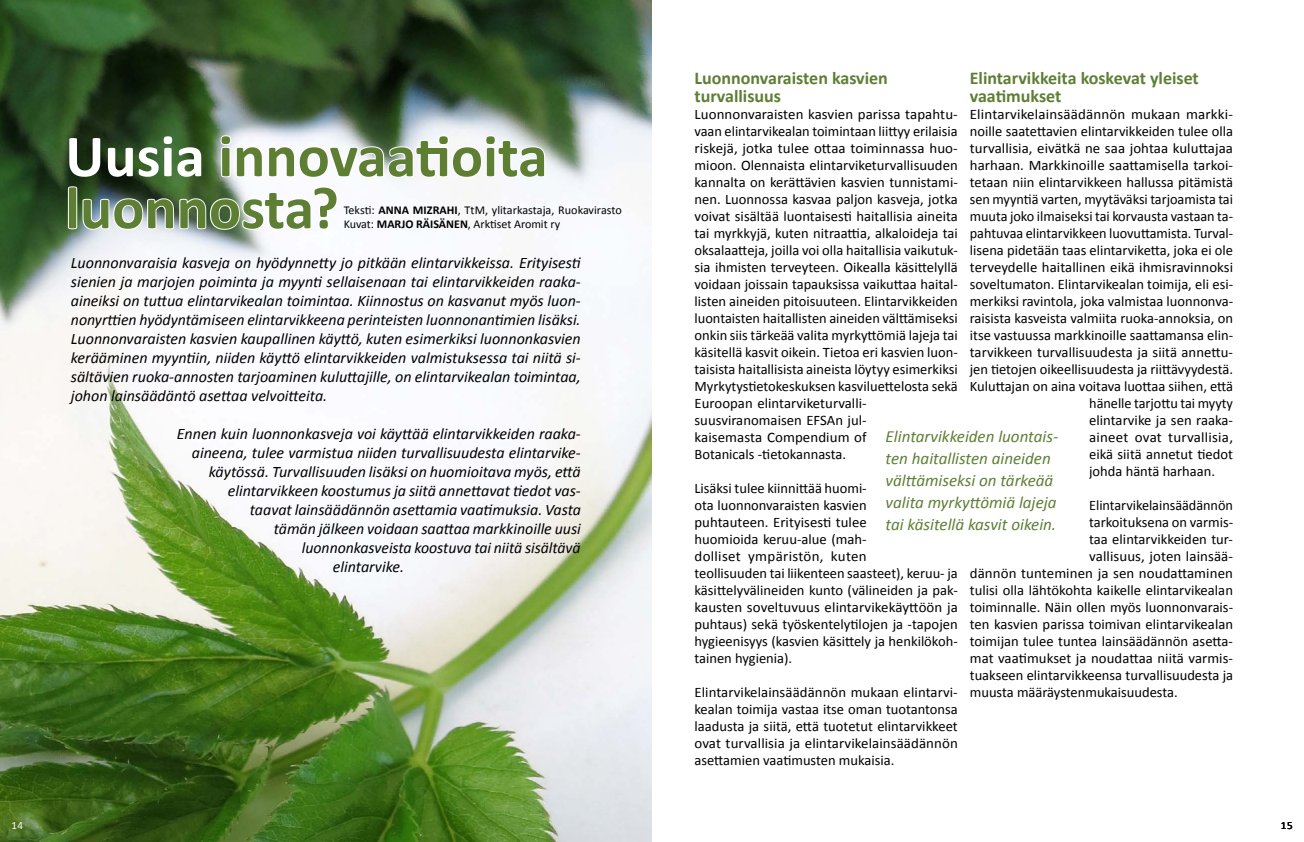
<style>
.page{position:relative;width:1304px;height:842px;background:#fff}
.page>*{position:absolute;margin:0;border:0;box-sizing:border-box;transform-origin:0 0}
.t1{font:700 60px/52px "Calibri";color:#5e7e34}
.t2{font:700 18px/18px "Calibri";color:#5e7e34}
.t3{font:italic 17px/22px "Calibri";color:#5e7e34}
.t4{font:italic 16px/19px "Calibri";color:#000;text-align:justify}
.t5{font:14.5px/17px "Calibri";color:#000}
.t6{font:12px/14px "Calibri";color:#000}
.t7{font:11px "Calibri";color:#fff}
.t8{font:11px "Calibri";color:#000}
.s1{color:#fff}
.s2{font-weight:700}
</style>
<div class="page">
<img style="left:0;top:0;width:652px;height:842px">
<svg style="left:219px;top:134px;width:328px;height:45px"></svg>
<svg style="left:66px;top:185px;width:273px;height:137px"></svg>
<h1 class="t1" style="left:65px;top:130px;width:484px"><span class="s1">Uusia</span> innovaatioita luonnosta?</h1>
<p class="t4" style="left:71px;top:252px;width:512px">Luonnonvaraisia kasveja on hyödynnetty jo pitkään elintarvikkeissa. Erityisesti sienien ja marjojen poiminta ja myynti sellaisenaan tai elintarvikkeiden raaka&shy;aineiksi on tuttua elintarvikealan toimintaa. Kiinnostus on kasvanut myös luon&shy;nonyrttien hyödyntämiseen elintarvikkeena perinteisten luonnonantimien lisäksi.<br>Luonnonvaraisten kasvien kaupallinen käyttö, kuten esimerkiksi luonnonkasvien kerääminen myyntiin, niiden käyttö elintarvikkeiden valmistuksessa tai niitä si&shy;sältävien ruoka-annosten tarjoaminen kuluttajille, on elintarvikealan toimintaa, johon lainsäädäntö asettaa velvoitteita.</p>
<p class="t4" style="left:177px;top:423px;width:405px">Ennen kuin luonnonkasveja voi käyttää elintarvikkeiden raaka-</p>
<p class="t4" style="left:192px;top:442px;width:390px">aineena, tulee varmistua niiden turvallisuudesta elintarvike-</p>
<p class="t4" style="left:209px;top:461px;width:373px">käytössä. Turvallisuuden lisäksi on huomioitava myös, että</p>
<p class="t4" style="left:228px;top:480px;width:354px">elintarvikkeen koostumus ja siitä annettavat tiedot vas-</p>
<p class="t4" style="left:250px;top:499px;width:333px">taavat lainsäädännön asettamia vaatimuksia. Vasta</p>
<p class="t4" style="left:274px;top:518px;width:308px">tämän jälkeen voidaan saattaa markkinoille uusi</p>
<p class="t4" style="left:302px;top:537px;width:280px">luonnonkasveista koostuva tai niitä sisältävä</p>
<p class="t4" style="left:333px;top:556px;width:73px">elintarvike.</p>
<p class="t6" style="left:344px;top:203px;width:280px">Teksti: <span class="s2">ANNA MIZRAHI</span>, TtM, ylitarkastaja, Ruokavirasto<br>Kuvat: <span class="s2">MARJO RÄISÄNEN</span>, Arktiset Aromit ry</p>
<p class="t7" style="left:11px;top:818px;width:13px">14</p>
<p class="t2" style="left:694px;top:69px;width:195px">Luonnonvaraisten kasvien turvallisuus</p>
<p class="t5" style="left:694px;top:106px;width:265px">Luonnonvaraisten kasvien parissa tapahtu&shy;vaan elintarvikealan toimintaan liittyy erilaisia riskejä, jotka tulee ottaa toiminnassa huo&shy;mioon. Olennaista elintarviketurvallisuuden kannalta on kerättävien kasvien tunnistami&shy;nen. Luonnossa kasvaa paljon kasveja, jotka voivat sisältää luontaisesti haitallisia aineita tai myrkkyjä, kuten nitraattia, alkaloideja tai oksalaatteja, joilla voi olla haitallisia vaikutuk&shy;sia ihmisten terveyteen. Oikealla käsittelyllä voidaan joissain tapauksissa vaikuttaa haital&shy;listen aineiden pitoisuuteen. Elintarvikkeiden luontaisten haitallisten aineiden välttämiseksi onkin siis tärkeää valita myrkyttömiä lajeja tai käsitellä kasvit oikein. Tietoa eri kasvien luon&shy;taisista haitallisista aineista löytyy esimerkiksi Myrkytystietokeskuksen kasviluettelosta sekä Euroopan elintarviketurvalli&shy;suusviranomaisen EFSAn jul-<br>kaisemasta Compendium of<br>Botanicals -tietokannasta.</p>
<p class="t5" style="left:694px;top:480px;width:265px">Lisäksi tulee kiinnittää huomi-<br>ota luonnonvaraisten kasvien<br>puhtauteen. Erityisesti tulee<br>huomioida keruu-alue (mah-<br>dolliset ympäristön, kuten<br>teollisuuden tai liikenteen saasteet), keruu- ja käsittelyvälineiden kunto (välineiden ja pak&shy;kausten soveltuvuus elintarvikekäyttöön ja puhtaus) sekä työskentelytilojen ja -tapojen hygieenisyys (kasvien käsittely ja henkilökoh&shy;tainen hygienia).</p>
<p class="t5" style="left:694px;top:684px;width:265px;text-align:justify">Elintarvikelainsäädännön mukaan elintarvi&shy;kealan toimija vastaa itse oman tuotantonsa laadusta ja siitä, että tuotetut elintarvikkeet ovat turvallisia ja elintarvikelainsäädännön asettamien vaatimusten mukaisia.</p>
<p class="t2" style="left:970px;top:69px;width:231px">Elintarvikkeita koskevat yleiset vaatimukset</p>
<p class="t5" style="left:970px;top:106px;width:265px">Elintarvikelainsäädännön mukaan markki-</p>
<p class="t5" style="left:970px;top:123px;width:265px">noille saatettavien elintarvikkeiden tulee olla</p>
<p class="t5" style="left:970px;top:140px;width:265px">turvallisia, eivätkä ne saa johtaa kuluttajaa</p>
<p class="t5" style="left:970px;top:157px;width:265px">harhaan. Markkinoille saattamisella tarkoi-</p>
<p class="t5" style="left:970px;top:174px;width:265px">tetaan niin elintarvikkeen hallussa pitämistä</p>
<p class="t5" style="left:970px;top:191px;width:265px">sen myyntiä varten, myytäväksi tarjoamista tai</p>
<p class="t5" style="left:970px;top:208px;width:265px">muuta joko ilmaiseksi tai korvausta vastaan ta-</p>
<p class="t5" style="left:970px;top:225px;width:265px">pahtuvaa elintarvikkeen luovuttamista. Turval-</p>
<p class="t5" style="left:970px;top:242px;width:265px">lisena pidetään taas elintarviketta, joka ei ole</p>
<p class="t5" style="left:970px;top:259px;width:265px">terveydelle haitallinen eikä ihmisravinnoksi</p>
<p class="t5" style="left:970px;top:276px;width:265px">soveltumaton. Elintarvikealan toimija, eli esi-</p>
<p class="t5" style="left:970px;top:293px;width:265px">merkiksi ravintola, joka valmistaa luonnonva-</p>
<p class="t5" style="left:970px;top:310px;width:265px">raisista kasveista valmiita ruoka-annoksia, on</p>
<p class="t5" style="left:970px;top:327px;width:265px">itse vastuussa markkinoille saattamansa elin-</p>
<p class="t5" style="left:970px;top:344px;width:265px">tarvikkeen turvallisuudesta ja siitä annettu-</p>
<p class="t5" style="left:970px;top:361px;width:265px">jen tietojen oikeellisuudesta ja riittävyydestä.</p>
<p class="t5" style="left:970px;top:378px;width:265px">Kuluttajan on aina voitava luottaa siihen, että</p>
<p class="t5" style="left:1089px;top:395px;width:145px">hänelle tarjottu tai myyty</p>
<p class="t5" style="left:1089px;top:412px;width:145px">elintarvike ja sen raaka-</p>
<p class="t5" style="left:1089px;top:429px;width:145px">aineet ovat turvallisia,</p>
<p class="t5" style="left:1089px;top:446px;width:145px">eikä siitä annetut tiedot</p>
<p class="t5" style="left:1089px;top:463px;width:127px">johda häntä harhaan.</p>
<p class="t5" style="left:1089px;top:497px;width:145px">Elintarvikelainsäädännön</p>
<p class="t5" style="left:1089px;top:514px;width:145px">tarkoituksena on varmis-</p>
<p class="t5" style="left:1089px;top:531px;width:145px">taa elintarvikkeiden tur-</p>
<p class="t5" style="left:1089px;top:548px;width:145px">vallisuus, joten lainsää-</p>
<p class="t5" style="left:970px;top:565px;width:265px">dännön tunteminen ja sen noudattaminen</p>
<p class="t5" style="left:970px;top:582px;width:265px">tulisi olla lähtökohta kaikelle elintarvikealan</p>
<p class="t5" style="left:970px;top:599px;width:265px">toiminnalle. Näin ollen myös luonnonvarais-</p>
<p class="t5" style="left:970px;top:616px;width:265px">ten kasvien parissa toimivan elintarvikealan</p>
<p class="t5" style="left:970px;top:633px;width:265px">toimijan tulee tuntea lainsäädännön asetta-</p>
<p class="t5" style="left:970px;top:650px;width:265px">mat vaatimukset ja noudattaa niitä varmis-</p>
<p class="t5" style="left:970px;top:667px;width:265px">tuakseen elintarvikkeensa turvallisuudesta ja</p>
<p class="t5" style="left:970px;top:684px;width:209px">muusta määräystenmukaisuudesta.</p>
<p class="t3" style="left:886px;top:425px;width:174px">Elintarvikkeiden luontais&shy;ten haitallisten aineiden välttämiseksi on tärkeää valita myrkyttömiä lajeja tai käsitellä kasvit oikein.</p>
<p class="t8" style="left:1281px;top:818px;width:13px">15</p>
</div>
